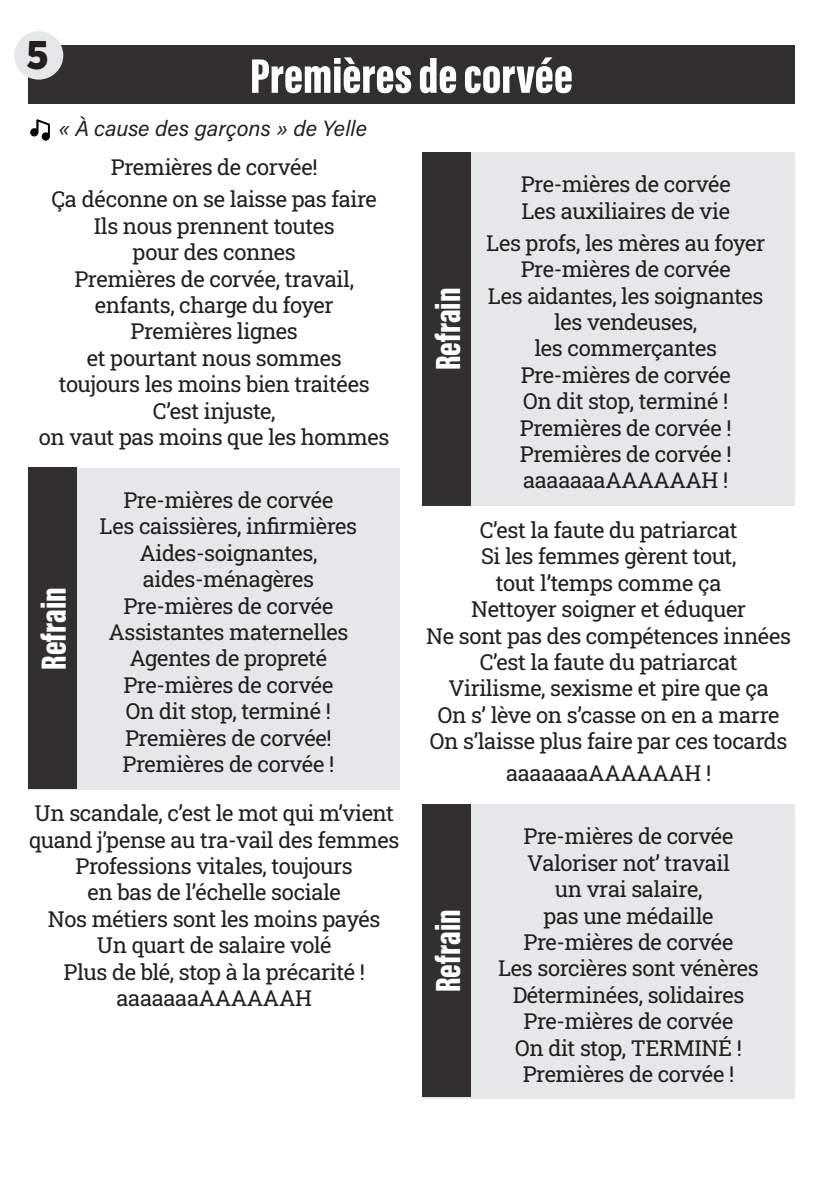
<style>
.page{position:relative;width:840px;height:1191px;background:#fff}
.page>*{position:absolute;margin:0;border:0;box-sizing:border-box;transform-origin:0 0}
.t1{font:50px "Acumin Variable Concept";color:#fff}
.t2{font:900 40px "Gotham Narrow";color:#231f20}
.t3{font:36px "Acumin Variable Concept";color:#fff}
.t4{font:22px/26.4px "Roboto Slab";letter-spacing:-.02em;color:#231f20;text-align:center}
.t5{font:22px "Acumin Variable Concept";color:#231f20}
</style>
<div class="page">
<div style="left:28px;top:468px;width:372px;height:321px;background:#e6e7e9"></div>
<div style="left:28px;top:468px;width:49px;height:321px;background:#312f30"></div>
<div style="left:422px;top:152px;width:372px;height:353px;background:#e6e7e9"></div>
<div style="left:422px;top:152px;width:49px;height:354px;background:#312f30"></div>
<div style="left:422px;top:804px;width:372px;height:295px;background:#e6e7e9"></div>
<div style="left:422px;top:804px;width:49px;height:293px;background:#312f30"></div>
<div style="left:28px;top:45px;width:766px;height:58px;background:#312f30"></div>
<img style="left:30px;top:119px;width:20px;height:22px">
<div style="left:14px;top:31px;width:49px;height:49px;background:#e6e7e9;border-radius:50%"></div>
<h2 class="t2" style="left:26px;top:29px;width:24px">5</h2>
<h1 class="t1" style="left:250px;top:41px;width:324px">Premières de corvée</h1>
<p class="t5" style="left:58px;top:113px;width:310px">« À cause des garçons » de Yelle</p>
<p class="t4" style="left:51px;top:151px;width:327px;line-height:32px">Premières de corvée!<br>Ça déconne on se laisse pas faire</p>
<p class="t4" style="left:39px;top:212px;width:352px">Ils nous prennent toutes<br>pour des connes<br>Premières de corvée, travail, enfants, charge du foyer<br>Premières lignes<br>et pourtant nous sommes<br>toujours les moins bien traitées<br>C’est injuste,<br>on vaut pas moins que les hommes</p>
<h3 class="t3" style="left:28px;top:670px;width:84px;rotate:-90deg">Refrain</h3>
<p class="t4" style="left:100px;top:486px;width:259px">Pre-mières de corvée<br>Les caissières, infirmières<br>Aides-soignantes, aides-ménagères<br>Pre-mières de corvée<br>Assistantes maternelles<br>Agentes de propreté<br>Pre-mières de corvée<br>On dit stop, terminé !<br>Premières de corvée!<br>Premières de corvée !</p>
<p class="t4" style="left:29px;top:799px;width:371px">Un scandale, c’est le mot qui m’vient quand j’pense au tra-vail des femmes<br>Professions vitales, toujours<br>en bas de l’échelle sociale<br>Nos métiers sont les moins payés<br>Un quart de salaire volé<br>Plus de blé, stop à la précarité ! aaaaaaaAAAAAAH</p>
<h3 class="t3" style="left:422px;top:370px;width:84px;rotate:-90deg">Refrain</h3>
<p class="t4" style="left:520px;top:170px;width:211px;text-align:left">Pre-mières de corvée<br>Les auxiliaires de vie</p>
<p class="t4" style="left:486px;top:229px;width:280px">Les profs, les mères au foyer<br>Pre-mières de corvée<br>Les aidantes, les soignantes les vendeuses,<br>les commerçantes<br>Pre-mières de corvée<br>On dit stop, terminé !<br>Premières de corvée !<br>Premières de corvée ! aaaaaaaAAAAAAH !</p>
<p class="t4" style="left:426px;top:516px;width:366px">C’est la faute du patriarcat<br>Si les femmes gèrent tout,<br>tout l’temps comme ça<br>Nettoyer soigner et éduquer<br>Ne sont pas des compétences innées<br>C’est la faute du patriarcat<br>Virilisme, sexisme et pire que ça<br>On s’ lève on s’casse on en a marre<br>On s’laisse plus faire par ces tocards</p>
<p class="t4" style="left:506px;top:759px;width:206px">aaaaaaaAAAAAAH !</p>
<h3 class="t3" style="left:422px;top:992px;width:84px;rotate:-90deg">Refrain</h3>
<p class="t4" style="left:498px;top:822px;width:262px">Pre-mières de corvée<br>Valoriser not’ travail<br>un vrai salaire,<br>pas une médaille<br>Pre-mières de corvée<br>Les sorcières sont vénères<br>Déterminées, solidaires<br>Pre-mières de corvée<br>On dit stop, TERMINÉ !<br>Premières de corvée !</p>
</div>
